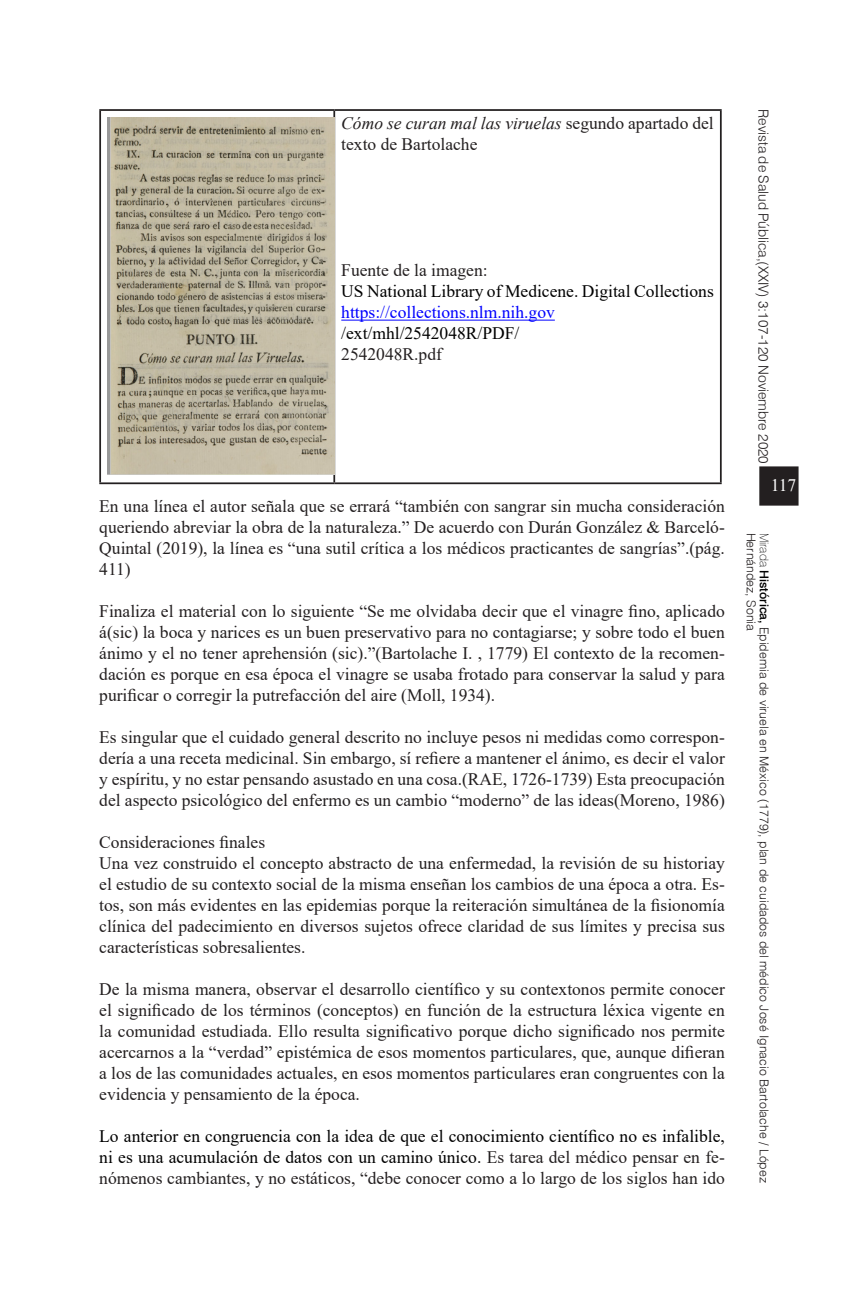
<style>
.page{position:relative;width:844px;height:1290px;background:#fff}
.page>*{position:absolute;margin:0;border:0;box-sizing:border-box;transform-origin:0 0}
.t1{font:17.5px/21px "Times New Roman";color:#231f20;text-align:justify}
.t2{font:17.5px/21px "Times New Roman";color:#000;text-align:justify}
.t3{font:17.5px "Times New Roman";color:#00f}
.t4{font:17.5px "Times New Roman";color:#fff}
.t5{font:300 14px "Swiss 721 BT";color:#231f20}
.t6{font:12.25px/13.3px "Switzerland Light Plain";color:#231f20}
.s1{font-style:italic}
.s2{color:#231f20}
.s3{font-family:"Swiss 721 BT";font-weight:100;color:#000}
.s4{font-family:"Swiss 721 BT";font-weight:500;color:#000}
</style>
<div class="page">
<div style="left:760px;top:467px;width:37px;height:38px;background:#231f20"></div>
<div style="left:759px;top:466px;width:39px;height:40px;border:2px solid #231f20"></div>
<hr style="left:99px;top:109px;width:235px;height:2px;background:#231f20">
<hr style="left:99px;top:111px;width:2px;height:371px;background:#231f20">
<hr style="left:334px;top:109px;width:387px;height:2px;background:#231f20">
<hr style="left:333px;top:111px;width:2px;height:371px;background:#231f20">
<hr style="left:719px;top:111px;width:2px;height:371px;background:#231f20">
<hr style="left:99px;top:482px;width:235px;height:2px;background:#231f20">
<hr style="left:334px;top:482px;width:387px;height:2px;background:#231f20">
<img style="left:107px;top:117px;width:227px;height:357px">
<hr style="left:341px;top:320px;width:213px;height:1px;background:#00f">
<p class="t1" style="left:341px;top:112px;width:374px"><span class="s1">Cómo se curan mal las viruelas</span> segundo apartado del texto de Bartolache</p>
<p class="t1" style="left:341px;top:259px;width:148px">Fuente de la imagen:</p>
<p class="t2" style="left:341px;top:280px;width:374px">US National Library of Medicene. Digital Collections</p>
<p class="t3" style="left:341px;top:300px;width:215px">https://collections.nlm.nih.gov</p>
<p class="t2" style="left:341px;top:322px;width:179px">/ext/mhl/2542048R/PDF/</p>
<p class="t1" style="left:341px;top:343px;width:102px">2542048R.pdf</p>
<p class="t1" style="left:99px;top:495px;width:627px">En una línea el autor señala que se errará “también con sangrar sin mucha consideración queriendo abreviar la obra de la naturaleza.” De acuerdo con Durán González &amp; Barceló-Quintal (2019), la línea es “una sutil crítica a los médicos practicantes de sangrías”.(pág.<br>411)</p>
<p class="t1" style="left:99px;top:600px;width:627px">Finaliza el material con lo siguiente “Se me olvidaba decir que el vinagre fino, aplicado á(sic) la boca y narices es un buen preservativo para no contagiarse; y sobre todo el buen ánimo y el no tener aprehensión (sic).”(Bartolache I. , 1779) El contexto de la recomen&shy;dación es porque en esa época el vinagre se usaba frotado para conservar la salud y para purificar o corregir la putrefacción del aire (Moll, 1934).</p>
<p class="t1" style="left:99px;top:726px;width:627px">Es singular que el cuidado general descrito no incluye pesos ni medidas como correspon&shy;dería a una receta medicinal. Sin embargo, sí refiere a mantener el ánimo, es decir el valor y espíritu, y no estar pensando asustado en una cosa.(RAE, 1726-1739) Esta preocupación del aspecto psicológico del enfermo es un cambio “moderno” de las ideas(Moreno, 1986)</p>
<p class="t1" style="left:99px;top:831px;width:167px">Consideraciones finales</p>
<p class="t1" style="left:99px;top:852px;width:627px">Una vez construido el concepto abstracto de una enfermedad, la revisión de su historiay el estudio de su contexto social de la misma enseñan los cambios de una época a otra. Es&shy;tos, son más evidentes en las epidemias porque la reiteración simultánea de la fisionomía clínica del padecimiento en diversos sujetos ofrece claridad de sus límites y precisa sus características sobresalientes.</p>
<p class="t1" style="left:99px;top:978px;width:627px">De la misma manera, observar el desarrollo científico y su contextonos permite conocer el significado de los términos (conceptos) en función de la estructura léxica vigente en la comunidad estudiada. Ello resulta significativo porque dicho significado nos permite acercarnos a la “verdad” epistémica de esos momentos particulares, que, aunque difieran a los de las comunidades actuales, en esos momentos particulares eran congruentes con la evidencia y pensamiento de la época.</p>
<p class="t2" style="left:99px;top:1125px;width:627px">Lo anterior en congruencia con la idea de que el conocimiento científico no es infalible, ni es una acumulación de datos con un camino único. <span class="s2">Es tarea del médico pensar en fe&shy;nómenos cambiantes, y no estáticos, “debe conocer como a lo largo de los siglos han ido</span></p>
<p class="t5" style="left:771px;top:109px;width:356px;rotate:90deg">Revista de Salud Pública,(XXIV) 3:107-120 Noviembre 2020</p>
<p class="t4" style="left:770px;top:473px;width:27px">117</p>
<p class="t6" style="left:771px;top:532px;width:652px;rotate:90deg"><span class="s3">Mirada</span> <span class="s4">Histórica,</span> Epidemia de viruela en México (1779), plan de cuidados del médico José Ignacio Bartolache / López<br>Hernández, Sonia</p>
</div>
